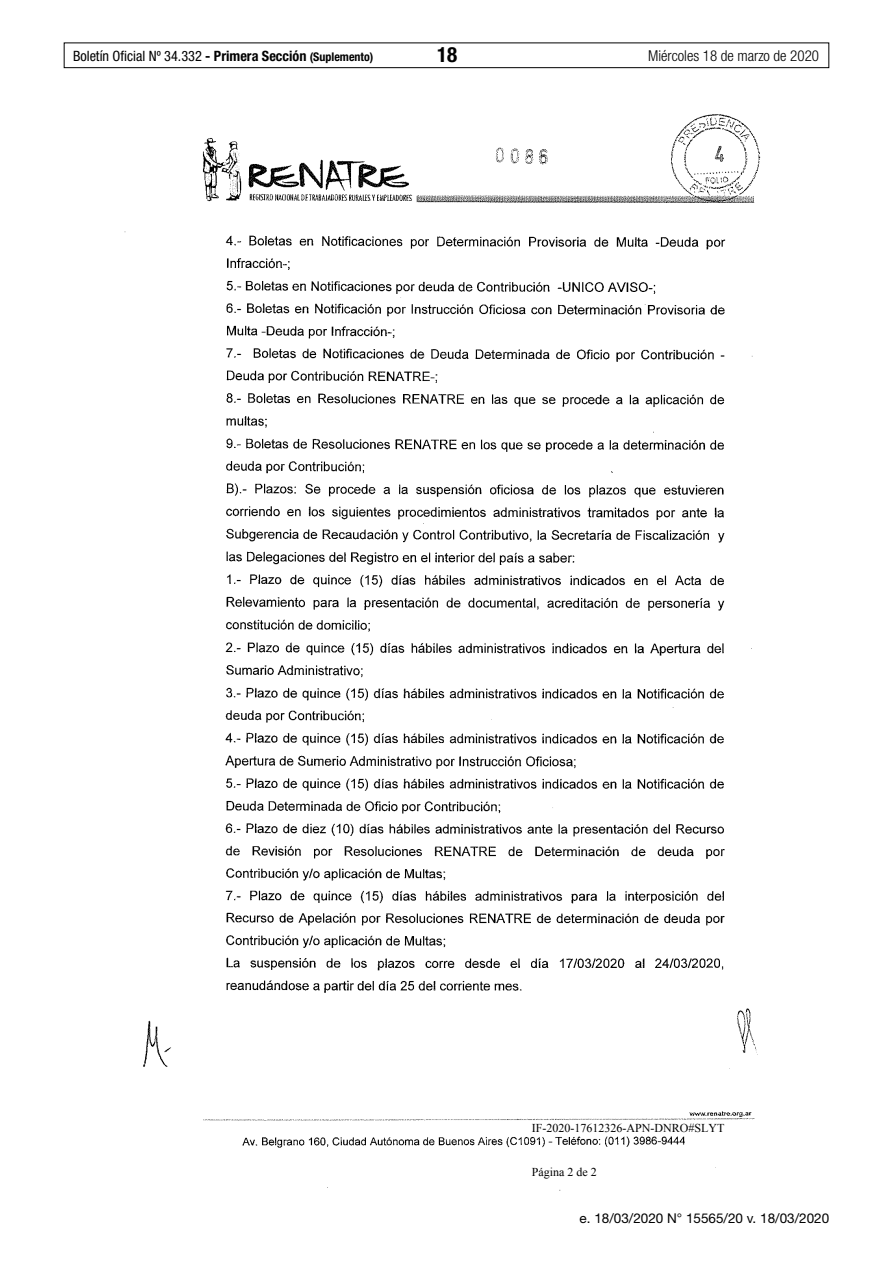
<style>
.page{position:relative;width:893px;height:1263px;background:#fff}
.page>*{position:absolute;margin:0;border:0;box-sizing:border-box;transform-origin:0 0}
.t1{font:700 condensed 21px "Helvetica Neue LT Std";color:#000}
.t2{font:300 condensed 15px "Helvetica Neue LT Std";color:#000}
.t3{font:condensed 14.25px "Helvetica Neue LT Std";color:#000}
.t4{font:13.5px "Helvetica Neue LT Std";color:#000}
.t5{font:12px "Times New Roman";color:#000}
.s1{font-weight:700}
.s2{font-weight:700;font-size:12px}
</style>
<div class="page">
<div style="left:64px;top:43px;width:765px;height:25px;border:1px solid #000"></div>
<img style="left:124px;top:114px;width:637px;height:1077px">
<p class="t3" style="left:73px;top:47px;width:302px">Boletín Oficial Nº 34.332 <span class="s1">- Primera Sección</span> <span class="s2">(Suplemento)</span></p>
<h1 class="t1" style="left:437px;top:42px;width:22px">18</h1>
<p class="t2" style="left:648px;top:47px;width:172px">Miércoles 18 de marzo de 2020</p>
<p class="t5" style="left:532px;top:1120px;width:194px">IF-2020-17612326-APN-DNRO#SLYT</p>
<p class="t5" style="left:532px;top:1164px;width:67px">Página 2 de 2</p>
<p class="t4" style="left:580px;top:1210px;width:251px">e. 18/03/2020 N° 15565/20 v. 18/03/2020</p>
</div>
